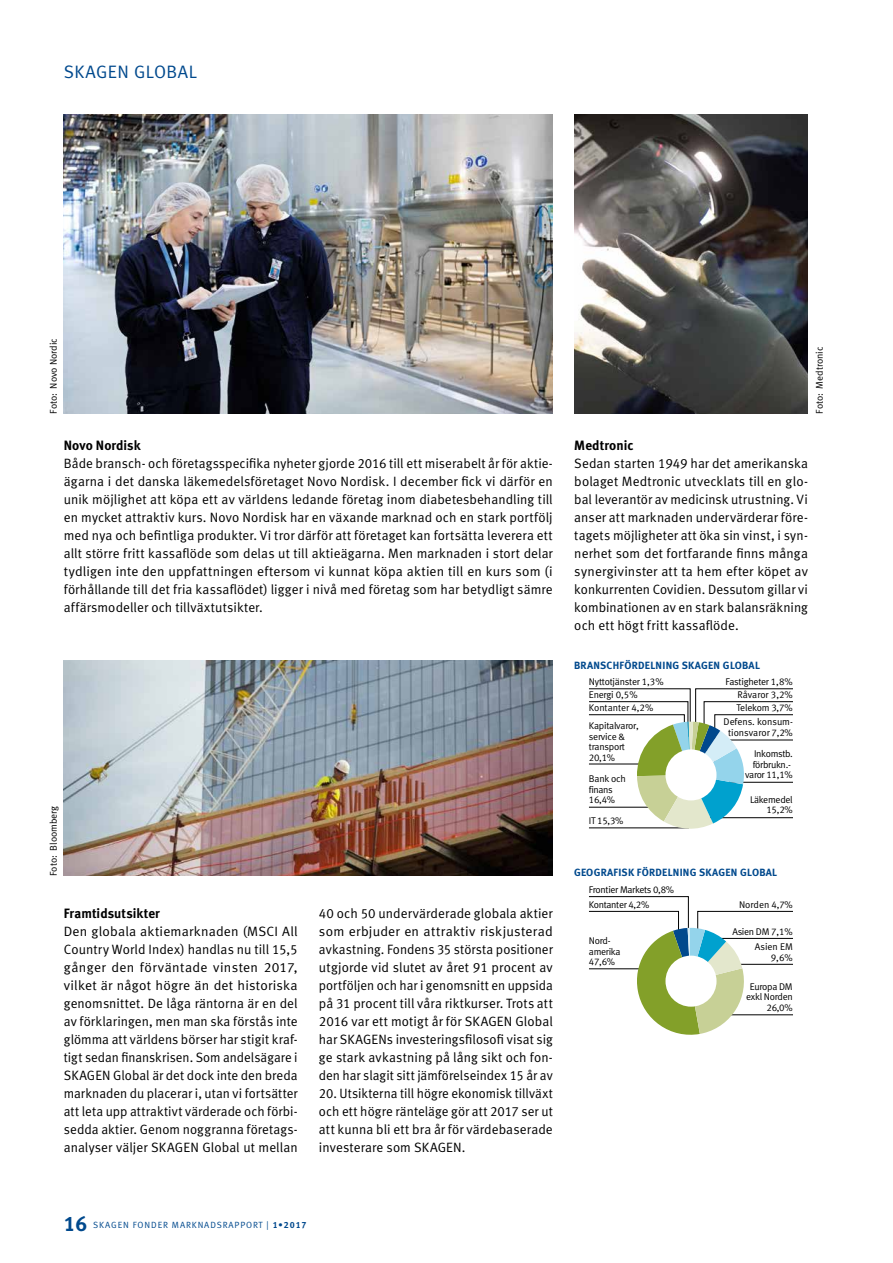
<style>
.page{position:relative;width:893px;height:1263px;background:#fff}
.page>*{position:absolute;margin:0;border:0;box-sizing:border-box;transform-origin:0 0}
.t1{font:21px "Meta Bold LF";color:#00498d}
.t2{font:18px "Meta Normal LF";letter-spacing:.02em;color:#00498d}
.t3{font:13.5px/18px "Meta Normal LF";letter-spacing:.005em;color:#000;text-align:justify}
.t4{font:13.5px "Meta Bold LF";letter-spacing:.005em;color:#000}
.t5{font:10.5px "Meta Bold LF";letter-spacing:.025em;color:#00498d}
.t6{font:9.75px/10.5px "Meta Normal LF";letter-spacing:-.025em;color:#000}
.t7{font:9.75px/10.5px "Meta Normal LF";color:#000;text-align:center}
.t8{font:9px "Meta Normal LF";letter-spacing:.1em;color:#00498d}
.s1{font-family:"Meta Bold LF"}
</style>
<div class="page">
<svg style="left:589px;top:688px;width:204px;height:141px"></svg>
<div style="left:665px;top:749px;width:51px;height:51px;background:#fff;border-radius:50%"></div>
<svg style="left:589px;top:896px;width:204px;height:139px"></svg>
<div style="left:665px;top:956px;width:51px;height:51px;background:#fff;border-radius:50%"></div>
<img style="left:64px;top:115px;width:489px;height:299px">
<img style="left:574px;top:115px;width:234px;height:299px">
<img style="left:64px;top:660px;width:489px;height:216px">
<h2 class="t2" style="left:64px;top:61px;width:135px">SKAGEN GLOBAL</h2>
<p class="t7" style="left:48px;top:414px;width:77px;rotate:-90deg">Foto: Novo Nordic</p>
<p class="t7" style="left:814px;top:414px;width:68px;rotate:-90deg">Foto: Medtronic</p>
<p class="t4" style="left:64px;top:437px;width:78px">Novo Nordisk</p>
<p class="t3" style="left:64px;top:454px;width:491px">Både bransch- och företagsspecifika nyheter gjorde 2016 till ett miserabelt år för aktie&shy;ägarna i det danska läkemedelsföretaget Novo Nordisk. I december fick vi därför en unik möjlighet att köpa ett av världens ledande företag inom diabetesbehandling till en mycket attraktiv kurs. Novo Nordisk har en växande marknad och en stark portfölj med nya och befintliga produkter. Vi tror därför att företaget kan fortsätta leverera ett allt större fritt kassaflöde som delas ut till aktieägarna. Men marknaden i stort delar tydligen inte den uppfattningen eftersom vi kunnat köpa aktien till en kurs som (i förhållande till det fria kassaflödet) ligger i nivå med företag som har betydligt sämre affärsmodeller och tillväxtutsikter.</p>
<p class="t7" style="left:48px;top:876px;width:72px;rotate:-90deg">Foto: Bloomberg</p>
<p class="t4" style="left:64px;top:905px;width:98px">Framtidsutsikter</p>
<p class="t3" style="left:64px;top:922px;width:235px">Den globala aktiemarknaden (MSCI All Country World Index) handlas nu till 15,5 gånger den förväntade vinsten 2017, vilket är något högre än det historiska genomsnittet. De låga räntorna är en del av förklaringen, men man ska förstås inte glömma att världens börser har stigit kraf&shy;tigt sedan finanskrisen. Som andelsägare i SKAGEN Global är det dock inte den breda marknaden du placerar i, utan vi fortsätter att leta upp attraktivt värderade och förbi&shy;sedda aktier. Genom noggranna företags&shy;analyser väljer SKAGEN Global ut mellan</p>
<p class="t3" style="left:319px;top:904px;width:235px">40 och 50 undervärderade globala aktier som erbjuder en attraktiv riskjusterad avkastning. Fondens 35 största positioner utgjorde vid slutet av året 91 procent av portföljen och har i genomsnitt en uppsida på 31 procent till våra riktkurser. Trots att 2016 var ett motigt år för SKAGEN Global har SKAGENs investeringsfilosofi visat sig ge stark avkastning på lång sikt och fon&shy;den har slagit sitt jämförelseindex 15 år av</p>
<p class="t3" style="left:319px;top:1084px;width:235px">20. Utsikterna till högre ekonomisk tillväxt och ett högre ränteläge gör att 2017 ser ut att kunna bli ett bra år för värdebaserade investerare som SKAGEN.</p>
<p class="t4" style="left:574px;top:437px;width:61px">Medtronic</p>
<p class="t3" style="left:574px;top:454px;width:235px">Sedan starten 1949 har det amerikanska bolaget Medtronic utvecklats till en glo&shy;bal leverantör av medicinsk utrustning. Vi anser att marknaden undervärderar före&shy;tagets möjligheter att öka sin vinst, i syn&shy;nerhet som det fortfarande finns många synergivinster att ta hem efter köpet av konkurrenten Covidien. Dessutom gillar vi kombinationen av en stark balansräkning och ett högt fritt kassaflöde.</p>
<p class="t5" style="left:574px;top:658px;width:187px">BRANSCHFÖRDELNING SKAGEN GLOBAL</p>
<p class="t6" style="left:589px;top:675px;width:76px;line-height:12.8px">Nyttotjänster 1,3%<br>Energi 0,5%</p>
<p class="t7" style="left:589px;top:703px;width:66px">Kontanter 4,2%</p>
<p class="t6" style="left:725px;top:676px;width:69px">Fastigheter 1,8%</p>
<p class="t7" style="left:737px;top:689px;width:57px">Råvaror 3,2%</p>
<p class="t6" style="left:736px;top:703px;width:58px">Telekom 3,7%</p>
<p class="t6" style="left:589px;top:720px;width:51px">Kapitalvaror, service &amp; transport<br>20,1%</p>
<p class="t7" style="left:724px;top:717px;width:71px">Defens. konsum&shy;tionsvaror 7,2%</p>
<p class="t6" style="left:745px;top:748px;width:49px;text-align:right">Inkomstb. förbrukn.- varor 11,1%</p>
<p class="t6" style="left:750px;top:794px;width:44px;text-align:right">Läkemedel<br>15,2%</p>
<p class="t6" style="left:589px;top:773px;width:38px">Bank och finans<br>16,4%</p>
<p class="t6" style="left:589px;top:815px;width:36px">IT 15,3%</p>
<p class="t5" style="left:574px;top:865px;width:205px">GEOGRAFISK FÖRDELNING SKAGEN GLOBAL</p>
<p class="t6" style="left:589px;top:884px;width:87px">Frontier Markets 0,8%</p>
<p class="t6" style="left:589px;top:900px;width:62px">Kontanter 4,2%</p>
<p class="t6" style="left:589px;top:935px;width:33px">Nord&shy;amerika<br>47,6%</p>
<p class="t6" style="left:739px;top:900px;width:55px">Norden 4,7%</p>
<p class="t6" style="left:732px;top:926px;width:62px">Asien DM 7,1%</p>
<p class="t6" style="left:755px;top:941px;width:40px;text-align:right">Asien EM<br>9,6%</p>
<p class="t6" style="left:746px;top:981px;width:48px;text-align:right">Europa DM exkl Norden<br>26,0%</p>
<h1 class="t1" style="left:64px;top:1210px;width:25px">16</h1>
<p class="t8" style="left:93px;top:1220px;width:215px">SKAGEN FONDER MARKNADSRAPPORT | <span class="s1">1•2017</span></p>
</div>
